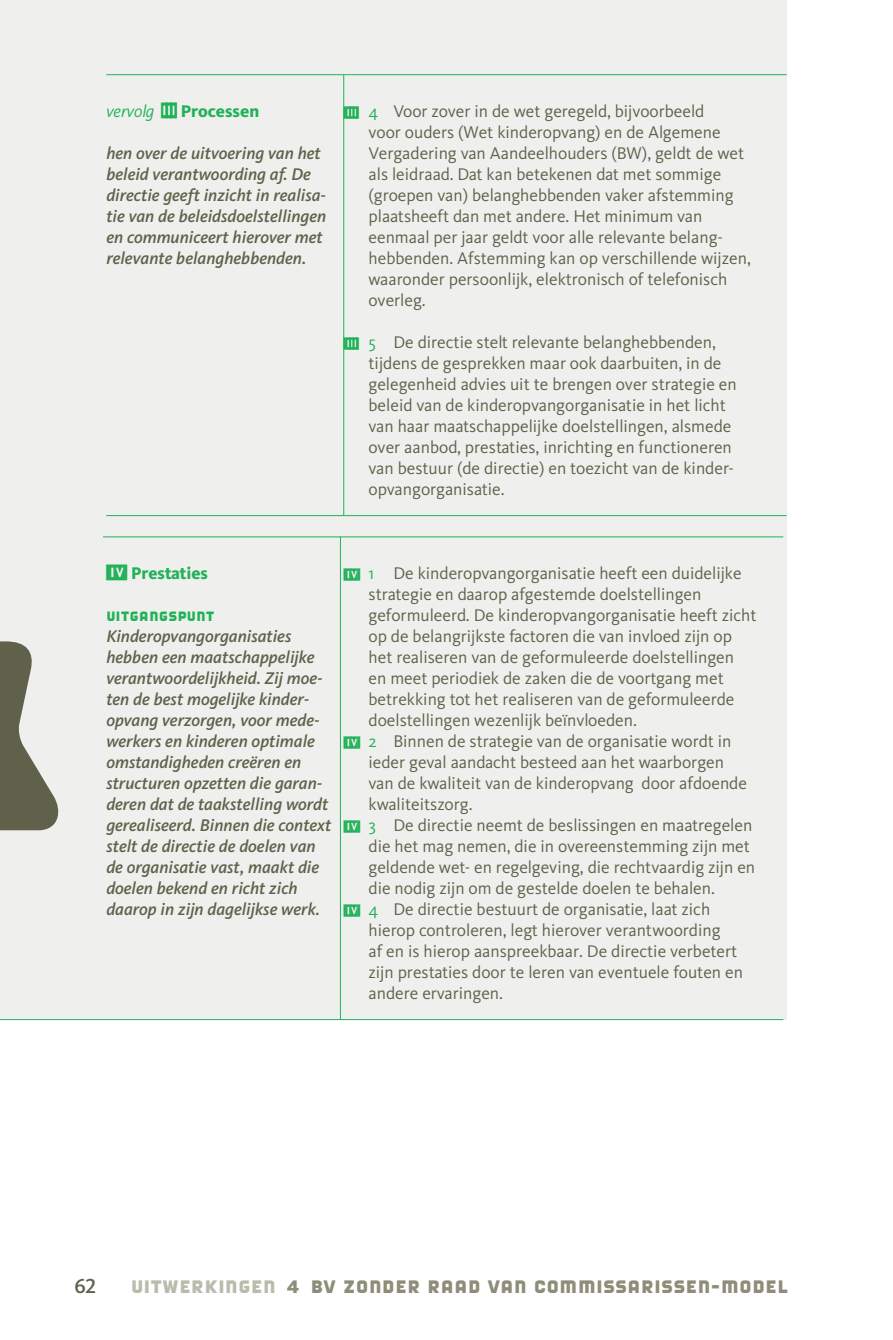
<style>
.page{position:relative;width:893px;height:1340px;background:#fff}
.page>*{position:absolute;margin:0;border:0;box-sizing:border-box;transform-origin:0 0}
.t1{font:21px "Borgstrand";color:#8d8d79}
.t2{font:21px "Kievit Medium SC";color:#60614b}
.t3{font:17.5px/21px "Kievit";color:#60614b}
.t4{font:italic 500 17.5px/21px "Kievit";color:#60614b}
.t5{font:800 17.5px "Kievit";letter-spacing:-.005em;color:#21b259}
.t6{font:15.75px "Borgstrand";color:#21b259}
.s1{font-weight:400;font-style:italic}
.s2{font-family:"Mayo Ding Borders";font-weight:400;font-size:31.5px}
.s3{font-family:"Mayo Ding Borders";font-size:24.5px;color:#21b259}
.s4{color:#21b259}
.s5{color:#babbac}
</style>
<div class="page">
<hr style="left:892px;top:0;width:1px;height:1229px;background:#eff0ed">
<div style="left:0;top:0;width:787px;height:1019px;background:#eff0ed"></div>
<hr style="left:106px;top:74px;width:681px;height:1px;background:#21b259">
<hr style="left:343px;top:75px;width:1px;height:440px;background:#21b259">
<hr style="left:106px;top:515px;width:681px;height:1px;background:#21b259">
<hr style="left:103px;top:536px;width:680px;height:1px;background:#21b259">
<hr style="left:340px;top:537px;width:1px;height:482px;background:#21b259">
<hr style="left:0;top:1019px;width:783px;height:1px;background:#21b259">
<svg style="left:0;top:641px;width:59px;height:189px"></svg>
<p class="t5" style="left:106px;top:100px;width:154px"><span class="s1">vervolg</span> <span class="s2">iii</span> Processen</p>
<p class="t4" style="left:106px;top:142px;width:221px">hen over de uitvoering van het beleid verantwoording af. De directie geeft inzicht in realisa&shy;tie van de beleidsdoelstellingen en communiceert hierover met relevante belanghebbenden.</p>
<p class="t3" style="left:369px;top:100px;width:384px;text-indent:-22px"><span class="s3">iii</span> <span class="s4">4</span> Voor zover in de wet geregeld, bijvoorbeeld<br>voor ouders (Wet kinderopvang) en de Algemene Vergadering van Aandeelhouders (BW), geldt de wet als leidraad. Dat kan betekenen dat met sommige (groepen van) belanghebbenden vaker afstemming plaatsheeft dan met andere. Het minimum van eenmaal per jaar geldt voor alle relevante belang&shy;hebbenden. Afstemming kan op verschillende wijzen, waaronder persoonlijk, elektronisch of telefonisch overleg.</p>
<p class="t3" style="left:369px;top:331px;width:370px;text-indent:-22px"><span class="s3">iii</span> <span class="s4">5</span> De directie stelt relevante belanghebbenden, tijdens de gesprekken maar ook daarbuiten, in de gelegenheid advies uit te brengen over strategie en beleid van de kinderopvangorganisatie in het licht van haar maatschappelijke doelstellingen, alsmede over aanbod, prestaties, inrichting en functioneren van bestuur (de directie) en toezicht van de kinder&shy;opvangorganisatie.</p>
<p class="t5" style="left:109px;top:562px;width:100px"><span class="s2">iv</span> Prestaties</p>
<p class="t6" style="left:106px;top:607px;width:110px">UITGANGSPUNT</p>
<p class="t4" style="left:106px;top:625px;width:227px">Kinderopvangorganisaties hebben een maatschappelijke verantwoordelijkheid. Zij moe&shy;ten de best mogelijke kinder&shy;opvang verzorgen, voor mede&shy;werkers en kinderen optimale omstandigheden creëren en structuren opzetten die garan&shy;deren dat de taakstelling wordt gerealiseerd. Binnen die context stelt de directie de doelen van de organisatie vast, maakt die doelen bekend en richt zich daarop in zijn dagelijkse werk.</p>
<p class="t3" style="left:346px;top:562px;width:397px"><span class="s3">iv</span> <span class="s4">1</span> De kinderopvangorganisatie heeft een duidelijke</p>
<p class="t3" style="left:369px;top:583px;width:334px">strategie en daarop afgestemde doelstellingen</p>
<p class="t3" style="left:369px;top:604px;width:389px">geformuleerd. De kinderopvangorganisatie heeft zicht</p>
<p class="t3" style="left:369px;top:625px;width:365px">op de belangrijkste factoren die van invloed zijn op</p>
<p class="t3" style="left:369px;top:646px;width:367px">het realiseren van de geformuleerde doelstellingen</p>
<p class="t3" style="left:369px;top:667px;width:357px">en meet periodiek de zaken die de voortgang met</p>
<p class="t3" style="left:369px;top:688px;width:367px">betrekking tot het realiseren van de geformuleerde</p>
<p class="t3" style="left:369px;top:709px;width:270px">doelstellingen wezenlijk beïnvloeden.</p>
<p class="t3" style="left:346px;top:730px;width:387px"><span class="s3">iv</span> <span class="s4">2</span> Binnen de strategie van de organisatie wordt in</p>
<p class="t3" style="left:369px;top:751px;width:357px">ieder geval aandacht besteed aan het waarborgen</p>
<p class="t3" style="left:369px;top:772px;width:380px">van de kwaliteit van de kinderopvang door afdoende</p>
<p class="t3" style="left:369px;top:793px;width:106px">kwaliteitszorg.</p>
<p class="t3" style="left:346px;top:814px;width:408px"><span class="s3">iv</span> <span class="s4">3</span> De directie neemt de beslissingen en maatregelen</p>
<p class="t3" style="left:369px;top:835px;width:383px">die het mag nemen, die in overeenstemming zijn met</p>
<p class="t3" style="left:369px;top:856px;width:388px">geldende wet- en regelgeving, die rechtvaardig zijn en</p>
<p class="t3" style="left:369px;top:877px;width:348px">die nodig zijn om de gestelde doelen te behalen.</p>
<p class="t3" style="left:346px;top:898px;width:366px"><span class="s3">iv</span> <span class="s4">4</span> De directie bestuurt de organisatie, laat zich</p>
<p class="t3" style="left:369px;top:919px;width:354px">hierop controleren, legt hierover verantwoording</p>
<p class="t3" style="left:369px;top:940px;width:370px">af en is hierop aanspreekbaar. De directie verbetert</p>
<p class="t3" style="left:369px;top:961px;width:376px">zijn prestaties door te leren van eventuele fouten en</p>
<p class="t3" style="left:369px;top:982px;width:136px">andere ervaringen.</p>
<p class="t2" style="left:74px;top:1273px;width:23px">62</p>
<p class="t1" style="left:131px;top:1274px;width:659px"><span class="s5">UITWERKINGEN</span> 4 BV ZONDER RAAD VAN COMMISSARISSEN-MODEL</p>
</div>
